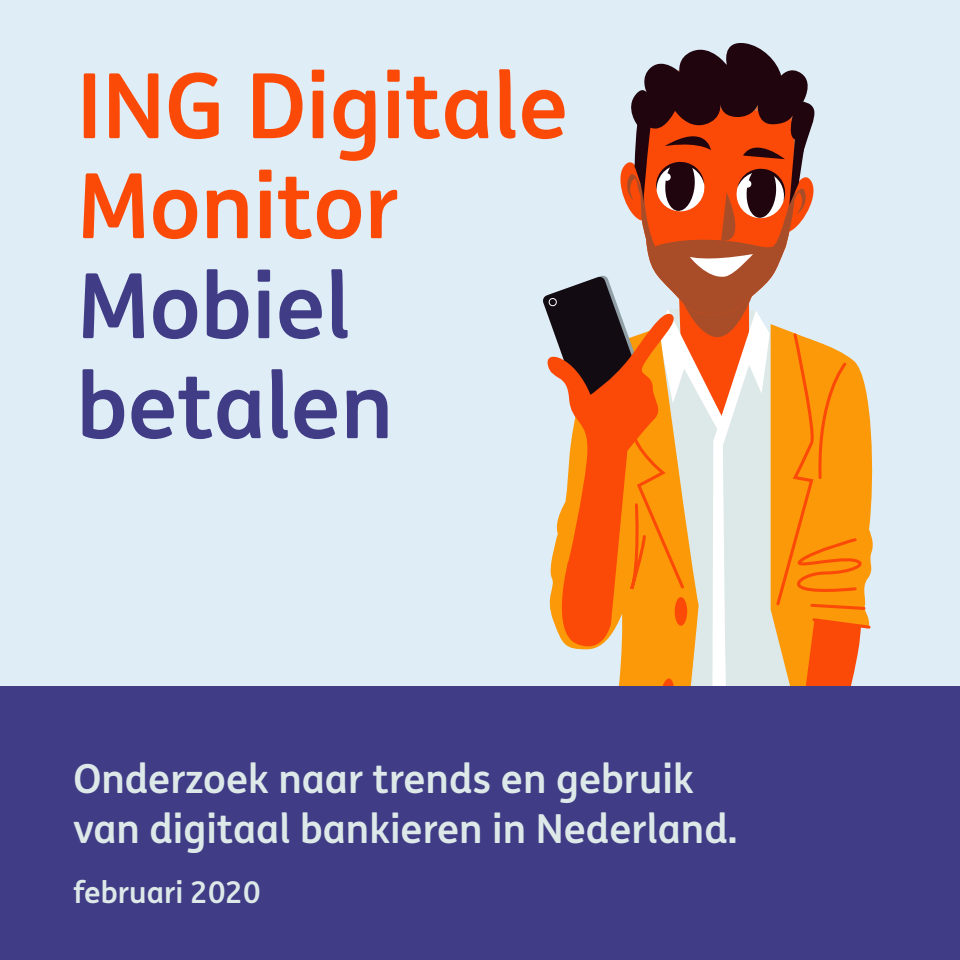
<style>
.page{position:relative;width:960px;height:960px;background:#fff}
.page>*{position:absolute;margin:0;border:0;box-sizing:border-box;transform-origin:0 0}
.t1{font:700 90px/100px "ING Me";color:#fb4a08}
.t2{font:700 90px/100px "ING Me";color:#403c86}
.t3{font:700 40px/50px "ING Me";color:#dde9e8}
.t4{font:700 30px "ING Me";color:#dde9e8}
</style>
<div class="page">
<div style="left:0;top:0;width:960px;height:714px;background:#dfedf7"></div>
<svg style="left:542px;top:43px;width:333px;height:644px"></svg>
<div style="left:0;top:687px;width:960px;height:273px;background:#403c86"></div>
<h1 class="t1" style="left:77px;top:51px;width:493px">ING Digitale<br>Monitor</h1>
<h1 class="t2" style="left:77px;top:251px;width:318px">Mobiel betalen</h1>
<p class="t3" style="left:73px;top:752px;width:665px">Onderzoek naar trends en gebruik van digitaal bankieren in Nederland.</p>
<p class="t4" style="left:73px;top:868px;width:189px">februari 2020</p>
</div>
